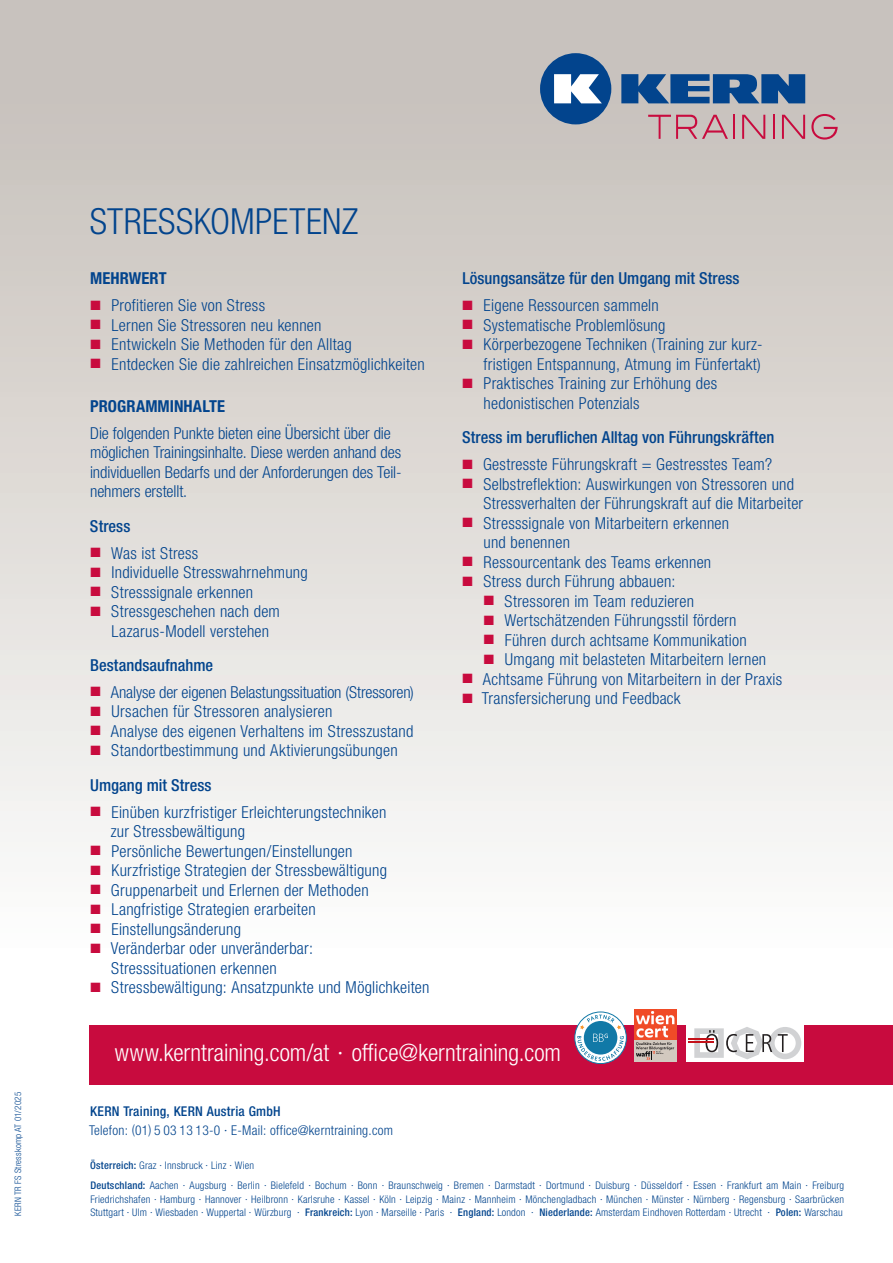
<style>
.page{position:relative;width:893px;height:1263px;background:#fff}
.page>*{position:absolute;margin:0;border:0;box-sizing:border-box;transform-origin:0 0}
.t1{font:300 condensed 36px "Helvetica Neue LTW1 G";letter-spacing:.005em;color:#02448d}
.t2{font:300 condensed 24px "Helvetica Neue LTW1 G";color:#fff}
.t3{font:300 condensed 16.5px/19.5px "Helvetica Neue LTW1 G";letter-spacing:.015em;color:#02448d}
.t4{font:300 condensed 16.5px/19.5px "Helvetica Neue LTW1 G";letter-spacing:-.005em;color:#02448d}
.t5{font:500 condensed 16.5px "Helvetica Neue LTW1 G";letter-spacing:.005em;color:#02448d}
.t6{font:300 condensed 16.5px "Helvetica Neue LTW1 G";letter-spacing:-.01em;color:#02448d}
.t7{font:700 condensed 16.5px "Helvetica Neue LTW1 G";letter-spacing:.005em;color:#02448d}
.t8{font:300 condensed 13.5px "Helvetica Neue LTW1 G";letter-spacing:.02em;color:#02448d}
.t9{font:500 condensed 13.5px "Helvetica Neue LTW1 G";letter-spacing:.02em;color:#02448d}
.t10{font:300 condensed 10.5px/20.2px "Helvetica Neue LTW1 G";letter-spacing:.02em;color:#02448d}
.t11{font:300 condensed 9px "Helvetica Neue LTW1 G";letter-spacing:.025em;color:#02448d}
.s1{color:#c80b3e}
.s2{font-weight:500}
</style>
<div class="page">
<div style="left:0;top:0;width:893px;height:1263px;background:linear-gradient(to bottom,#c5bfb9,#fff)"></div>
<svg style="left:648px;top:115px;width:80px;height:24px;background:#c99ea5"></svg>
<hr style="left:733px;top:115px;width:2px;height:24px;background:#c80b3e">
<svg style="left:742px;top:115px;width:23px;height:24px"></svg>
<hr style="left:773px;top:115px;width:2px;height:24px;background:#c80b3e">
<svg style="left:782px;top:115px;width:23px;height:24px"></svg>
<svg style="left:811px;top:114px;width:27px;height:26px"></svg>
<svg style="left:621px;top:74px;width:184px;height:29px;background:#2d5f97"></svg>
<svg style="left:540px;top:53px;width:71px;height:71px"></svg>
<div style="left:89px;top:1025px;width:804px;height:59px;background:#c80b3e"></div>
<div style="left:686px;top:1023px;width:118px;height:38px;background:#fff"></div>
<svg style="left:694px;top:1027px;width:107px;height:32px"></svg>
<hr style="left:689px;top:1038px;width:25px;height:2px;background:#c4121a">
<hr style="left:689px;top:1041px;width:25px;height:2px;background:#c4121a">
<svg style="left:575px;top:1012px;width:51px;height:51px"></svg>
<div style="left:575px;top:1012px;width:52px;height:52px;border:1px solid #1179a7;border-radius:50%"></div>
<svg style="left:577px;top:1015px;width:47px;height:46px"></svg>
<div style="left:634px;top:1040px;width:43px;height:21px;background:#d2c9bf"></div>
<div style="left:634px;top:1009px;width:43px;height:31px;background:#f04b27"></div>
<svg style="left:636px;top:1011px;width:38px;height:49px"></svg>
<p class="t11" style="left:13px;top:1216px;width:125px;rotate:-90deg">KERN TR FS Stresskomp AT 01/2025</p>
<h1 class="t1" style="left:90px;top:201px;width:270px">STRESSKOMPETENZ</h1>
<p class="t7" style="left:90px;top:269px;width:78px">MEHRWERT</p>
<p class="t3" style="left:90px;top:296px;width:176px"><span class="s1">■</span> Profitieren Sie von Stress</p>
<p class="t3" style="left:90px;top:315px;width:233px"><span class="s1">■</span> Lernen Sie Stressoren neu kennen</p>
<p class="t3" style="left:90px;top:335px;width:263px"><span class="s1">■</span> Entwickeln Sie Methoden für den Alltag</p>
<p class="t3" style="left:90px;top:354px;width:336px"><span class="s1">■</span> Entdecken Sie die zahlreichen Einsatzmöglichkeiten</p>
<p class="t7" style="left:90px;top:396px;width:136px">PROGRAMMINHALTE</p>
<p class="t4" style="left:90px;top:423px;width:313px">Die folgenden Punkte bieten eine Übersicht über die möglichen Trainingsinhalte. Diese werden anhand des individuellen Bedarfs und der Anforderungen des Teil&shy;nehmers erstellt.</p>
<p class="t5" style="left:90px;top:516px;width:42px">Stress</p>
<p class="t3" style="left:90px;top:543px;width:109px"><span class="s1">■</span> Was ist Stress</p>
<p class="t3" style="left:90px;top:563px;width:219px"><span class="s1">■</span> Individuelle Stresswahrnehmung</p>
<p class="t3" style="left:90px;top:582px;width:164px"><span class="s1">■</span> Stresssignale erkennen</p>
<p class="t3" style="left:111px;top:602px;width:170px;text-indent:-21px"><span class="s1">■</span> Stressgeschehen nach dem<br>Lazarus-Modell verstehen</p>
<p class="t5" style="left:90px;top:655px;width:125px">Bestandsaufnahme</p>
<p class="t6" style="left:90px;top:682px;width:325px"><span class="s1">■</span> Analyse der eigenen Belastungssituation (Stressoren)</p>
<p class="t3" style="left:90px;top:702px;width:243px"><span class="s1">■</span> Ursachen für Stressoren analysieren</p>
<p class="t3" style="left:90px;top:721px;width:325px"><span class="s1">■</span> Analyse des eigenen Verhaltens im Stresszustand</p>
<p class="t3" style="left:90px;top:733px;width:309px;line-height:34.3px"><span class="s1">■</span> Standortbestimmung und Aktivierungsübungen<br><span class="s2">Umgang mit Stress</span></p>
<p class="t3" style="left:111px;top:802px;width:277px;text-indent:-20px"><span class="s1">■</span> Einüben kurzfristiger Erleichterungstechniken zur Stressbewältigung</p>
<p class="t3" style="left:90px;top:841px;width:264px"><span class="s1">■</span> Persönliche Bewertungen/Einstellungen</p>
<p class="t3" style="left:90px;top:861px;width:298px"><span class="s1">■</span> Kurzfristige Strategien der Stressbewältigung</p>
<p class="t3" style="left:90px;top:880px;width:280px"><span class="s1">■</span> Gruppenarbeit und Erlernen der Methoden</p>
<p class="t3" style="left:90px;top:900px;width:227px"><span class="s1">■</span> Langfristige Strategien erarbeiten</p>
<p class="t3" style="left:90px;top:919px;width:152px"><span class="s1">■</span> Einstellungsänderung</p>
<p class="t3" style="left:111px;top:939px;width:203px;text-indent:-21px"><span class="s1">■</span> Veränderbar oder unveränderbar:<br>Stresssituationen erkennen</p>
<p class="t3" style="left:90px;top:978px;width:341px"><span class="s1">■</span> Stressbewältigung: Ansatzpunkte und Möglichkeiten</p>
<p class="t5" style="left:462px;top:269px;width:279px">Lösungsansätze für den Umgang mit Stress</p>
<p class="t3" style="left:462px;top:296px;width:198px"><span class="s1">■</span> Eigene Ressourcen sammeln</p>
<p class="t3" style="left:462px;top:315px;width:204px"><span class="s1">■</span> Systematische Problemlösung</p>
<p class="t3" style="left:462px;top:335px;width:300px;text-align:right"><span class="s1">■</span> Körperbezogene Techniken (Training zur kurz&shy;fristigen Entspannung, Atmung im Fünfertakt)</p>
<p class="t3" style="left:483px;top:374px;width:235px;text-indent:-21px"><span class="s1">■</span> Praktisches Training zur Erhöhung des hedonistischen Potenzials</p>
<p class="t5" style="left:462px;top:427px;width:314px">Stress im beruflichen Alltag von Führungskräften</p>
<p class="t3" style="left:462px;top:455px;width:311px"><span class="s1">■</span> Gestresste Führungskraft = Gestresstes Team?</p>
<p class="t3" style="left:483px;top:474px;width:321px;text-indent:-21px"><span class="s1">■</span> Selbstreflektion: Auswirkungen von Stressoren und<br>Stressverhalten der Führungskraft auf die Mitarbeiter</p>
<p class="t3" style="left:483px;top:513px;width:247px;text-indent:-21px"><span class="s1">■</span> Stresssignale von Mitarbeitern erkennen und benennen</p>
<p class="t3" style="left:462px;top:552px;width:250px"><span class="s1">■</span> Ressourcentank des Teams erkennen</p>
<p class="t3" style="left:462px;top:572px;width:214px"><span class="s1">■</span> Stress durch Führung abbauen:</p>
<p class="t3" style="left:484px;top:591px;width:212px"><span class="s1">■</span> Stressoren im Team reduzieren</p>
<p class="t3" style="left:484px;top:611px;width:254px"><span class="s1">■</span> Wertschätzenden Führungsstil fördern</p>
<p class="t3" style="left:484px;top:630px;width:264px"><span class="s1">■</span> Führen durch achtsame Kommunikation</p>
<p class="t3" style="left:484px;top:650px;width:284px"><span class="s1">■</span> Umgang mit belasteten Mitarbeitern lernen</p>
<p class="t3" style="left:462px;top:669px;width:321px"><span class="s1">■</span> Achtsame Führung von Mitarbeitern in der Praxis</p>
<p class="t3" style="left:462px;top:689px;width:220px"><span class="s1">■</span> Transfersicherung und Feedback</p>
<h2 class="t2" style="left:115px;top:1039px;width:448px">www.kerntraining.com/at · office@kerntraining.com</h2>
<p class="t9" style="left:90px;top:1103px;width:192px">KERN Training, KERN Austria GmbH</p>
<p class="t8" style="left:89px;top:1122px;width:306px">Telefon: (01) 5 03 13 13-0 · E-Mail: office@kerntraining.com</p>
<p class="t10" style="left:90px;top:1155px;width:755px"><span class="s2">Österreich:</span> Graz · Innsbruck · Linz · Wien<br><span class="s2">Deutschland:</span> Aachen · Augsburg · Berlin · Bielefeld · Bochum · Bonn · Braunschweig · Bremen · Darmstadt · Dortmund · Duisburg · Düsseldorf · Essen · Frankfurt am Main · Freiburg</p>
<p class="t10" style="left:90px;top:1192px;width:755px;line-height:13.5px">Friedrichshafen · Hamburg · Hannover · Heilbronn · Karlsruhe · Kassel · Köln · Leipzig · Mainz · Mannheim · Mönchengladbach · München · Münster · Nürnberg · Regensburg · Saarbrücken<br>Stuttgart · Ulm · Wiesbaden · Wuppertal · Würzburg · <span class="s2">Frankreich:</span> Lyon · Marseille · Paris · -<span class="s2">England:</span> London · <span class="s2">Niederlande:</span> Amsterdam Eindhoven Rotterdam · Utrecht · -<span class="s2">Polen:</span> Warschau</p>
</div>
